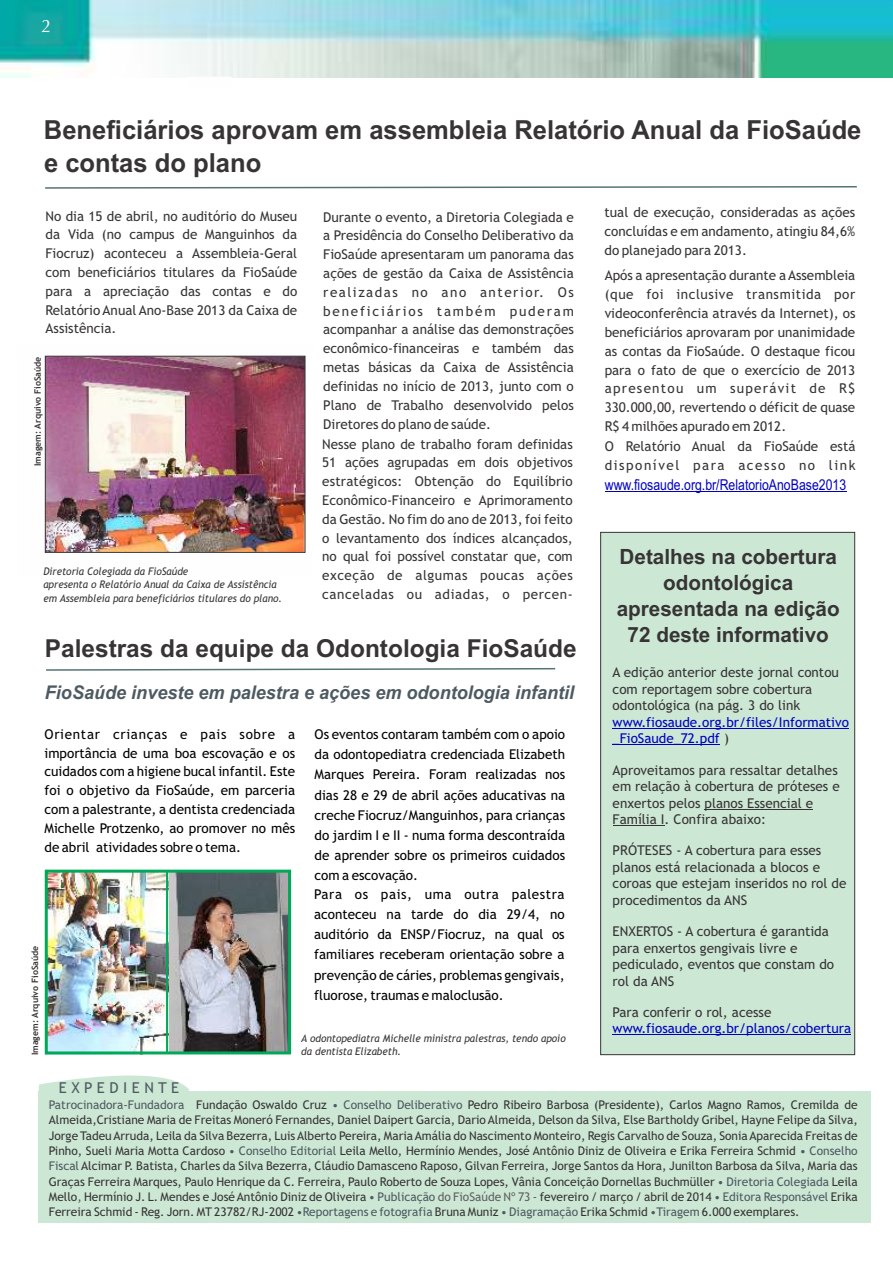
<style>
.page{position:relative;width:893px;height:1263px;background:#fff}
.page>*{position:absolute;margin:0;border:0;box-sizing:border-box;transform-origin:0 0}
.t1{font:700 26.25px/33.6px "Arial";color:#373435}
.t2{font:700 24.75px "Arial";color:#373435}
.t3{font:700 21px/25.8px "Arial";color:#373435;text-align:center}
.t4{font:italic 700 18.9px "Arial";color:#4e5a62;scale:.96 1}
.t5{font:18px "Optima";color:#fefefe}
.t6{font:15px "Arial Narrow";color:#0000c4}
.t7{font:15px "Trebuchet MS";color:#4e5a62}
.t8{font:13.5px/18.8px "Trebuchet MS";color:#373435}
.t9{font:13.5px/20.1px "Trebuchet MS";color:#000;text-align:justify}
.t10{font:13.5px/16.5px "Trebuchet MS";color:#0000c4}
.t11{font:12px/15.3px "Trebuchet MS";color:#373435;text-align:justify}
.t12{font:italic 10.5px/13.4px "Trebuchet MS";color:#373435;scale:.95 1}
.t13{font:700 8.85px "Trebuchet MS";color:#373435}
.s1{color:#373435}
.s2{color:#4e5a62}
.s3{color:#606062}
</style>
<div class="page">
<img style="left:0;top:0;width:893px;height:78px">
<img style="left:169px;top:874px;width:118px;height:176px">
<img style="left:49px;top:874px;width:120px;height:176px">
<img style="left:44px;top:355px;width:262px;height:198px">
<div style="left:45px;top:356px;width:260px;height:197px;border:1px solid #373435"></div>
<div style="left:600px;top:532px;width:255px;height:523px;background:#cce7d4"></div>
<svg style="left:188px;top:77px;width:43px;height:1px"></svg>
<svg style="left:45px;top:186px;width:812px;height:3px"></svg>
<svg style="left:46px;top:668px;width:510px;height:3px"></svg>
<hr style="left:605px;top:491px;width:241px;height:1px;background:#0000c4">
<hr style="left:613px;top:728px;width:236px;height:1px;background:#0000c4">
<hr style="left:613px;top:744px;width:107px;height:1px;background:#0000c4">
<hr style="left:704px;top:809px;width:109px;height:1px;background:#373435">
<hr style="left:613px;top:825px;width:52px;height:1px;background:#373435">
<hr style="left:613px;top:1034px;width:238px;height:1px;background:#0000c4">
<svg style="left:38px;top:1075px;width:151px;height:16px"></svg>
<div style="left:38px;top:1091px;width:832px;height:131px;background:#cce7d4"></div>
<div style="left:45px;top:870px;width:246px;height:184px;border:3px solid #00a859"></div>
<hr style="left:166px;top:871px;width:2px;height:182px;background:#00a859">
<h3 class="t5" style="left:41px;top:19px;width:11px">2</h3>
<h1 class="t1" style="left:44px;top:115px;width:819px">Beneficiários aprovam em assembleia Relatório Anual da FioSaúde e contas do plano</h1>
<p class="t8" style="left:46px;top:208px;width:253px;text-align:justify">No dia 15 de abril, no auditório do Museu da Vida (no campus de Manguinhos da Fiocruz) aconteceu a Assembleia-Geral com beneficiários titulares da FioSaúde para a apreciação das contas e do Relatório Anual Ano-Base 2013 da Caixa de Assistência.</p>
<p class="t13" style="left:34px;top:466px;width:111px;rotate:-90deg">Imagem: Arquivo FioSaúde</p>
<p class="t12" style="left:43px;top:565px;width:253px">Diretoria Colegiada da FioSaúde<br>apresenta o Relatório Anual da Caixa de Assistência em Assembleia para beneficiários titulares do plano.</p>
<p class="t8" style="left:323px;top:209px;width:252px;text-align:justify">Durante o evento, a Diretoria Colegiada e a Presidência do Conselho Deliberativo da FioSaúde apresentaram um panorama das ações de gestão da Caixa de Assistência realizadas no ano anterior. Os beneficiários também puderam acompanhar a análise das demonstrações econômico-financeiras e também das metas básicas da Caixa de Assistência definidas no início de 2013, junto com o Plano de Trabalho desenvolvido pelos Diretores do plano de saúde.</p>
<p class="t8" style="left:322px;top:436px;width:252px;text-align:justify">Nesse plano de trabalho foram definidas 51 ações agrupadas em dois objetivos estratégicos: Obtenção do Equilíbrio Econômico-Financeiro e Aprimoramento da Gestão. No fim do ano de 2013, foi feito o levantamento dos índices alcançados, no qual foi possível constatar que, com exceção de algumas poucas ações canceladas ou adiadas, o percen-</p>
<h2 class="t2" style="left:45px;top:639px;width:533px">Palestras da equipe da Odontologia FioSaúde</h2>
<h3 class="t4" style="left:45px;top:686px;width:553px">FioSaúde investe em palestra e ações em odontologia infantil</h3>
<p class="t9" style="left:45px;top:726px;width:252px;line-height:18.8px">Orientar crianças e pais sobre a importância de uma boa escovação e os cuidados com a higiene bucal infantil. Este foi o objetivo da FioSaúde, em parceria com a palestrante, a dentista credenciada Michelle Protzenko, ao promover no mês de abril atividades sobre o tema.</p>
<p class="t9" style="left:315px;top:725px;width:252px">Os eventos contaram também com o apoio da odontopediatra credenciada Elizabeth Marques Pereira. Foram realizadas nos dias 28 e 29 de abril ações aducativas na creche Fiocruz/Manguinhos, para crianças do jardim I e II - numa forma descontraída de aprender sobre os primeiros cuidados com a escovação.</p>
<p class="t9" style="left:314px;top:885px;width:252px">Para os pais, uma outra palestra aconteceu na tarde do dia 29/4, no auditório da ENSP/Fiocruz, na qual os familiares receberam orientação sobre a prevenção de cáries, problemas gengivais, fluorose, traumas e maloclusão.</p>
<p class="t13" style="left:31px;top:1055px;width:111px;rotate:-90deg">Imagem: Arquivo FioSaúde</p>
<p class="t12" style="left:301px;top:1032px;width:280px">A odontopediatra Michelle ministra palestras, tendo apoio da dentista Elizabeth.</p>
<p class="t7" style="left:59px;top:1082px;width:122px">E X P E D I E N T E</p>
<p class="t8" style="left:605px;top:204px;width:252px;text-align:justify">tual de execução, consideradas as ações concluídas e em andamento, atingiu 84,6% do planejado para 2013.</p>
<p class="t8" style="left:605px;top:267px;width:252px">Após a apresentação durante a Assembleia (que foi inclusive transmitida por videoconferência através da Internet), os beneficiários aprovaram por unanimidade as contas da FioSaúde. O destaque ficou para o fato de que o exercício de 2013 apresentou um superávit de R$ 330.000,00, revertendo o déficit de quase R$ 4 milhões apurado em 2012.<br>O Relatório Anual da FioSaúde está disponível para acesso no link</p>
<p class="t6" style="left:605px;top:479px;width:243px">www.fiosaude.org.br/RelatorioAnoBase2013</p>
<h3 class="t3" style="left:617px;top:546px;width:225px">Detalhes na cobertura odontológica apresentada na edição<br>72 deste informativo</h3>
<p class="t8" style="left:613px;top:666px;width:228px;line-height:16.5px">A edição anterior deste jornal contou com reportagem sobre cobertura odontológica (na pág. 3 do link</p>
<p class="t10" style="left:613px;top:715px;width:238px">www.fiosaude.org.br/files/Informativo _FioSaude_72.pdf <span class="s1">)</span></p>
<p class="t8" style="left:613px;top:763px;width:229px;line-height:16.5px">Aproveitamos para ressaltar detalhes em relação à cobertura de próteses e enxertos pelos planos Essencial e Família I. Confira abaixo:</p>
<p class="t8" style="left:613px;top:843px;width:235px;line-height:16.5px">PRÓTESES - A cobertura para esses planos está relacionada a blocos e coroas que estejam inseridos no rol de procedimentos da ANS</p>
<p class="t8" style="left:613px;top:924px;width:223px;line-height:16.5px">ENXERTOS - A cobertura é garantida para enxertos gengivais livre e pediculado, eventos que constam do rol da ANS</p>
<p class="t8" style="left:613px;top:1004px;width:160px">Para conferir o rol, acesse</p>
<p class="t10" style="left:613px;top:1021px;width:240px">www.fiosaude.org.br/planos/cobertura</p>
<p class="t11" style="left:49px;top:1098px;width:810px"><span class="s2">Patrocinadora-Fundadora</span> Fundação Oswaldo Cruz <span class="s2">• Conselho Deliberativo</span> Pedro Ribeiro Barbosa (Presidente), Carlos Magno Ramos, Cremilda de Almeida,Cristiane Maria de Freitas Moneró Fernandes, Daniel Daipert Garcia, Dario Almeida, Delson da Silva, Else Bartholdy Gribel, Hayne Felipe da Silva, Jorge Tadeu Arruda, Leila da Silva Bezerra, Luis Alberto Pereira, Maria Amália do Nascimento Monteiro, Regis Carvalho de Souza, Sonia Aparecida Freitas de Pinho, Sueli Maria Motta Cardoso <span class="s2">• Conselho Editorial</span> Leila Mello, Hermínio Mendes, José Antônio Diniz de Oliveira e Erika Ferreira Schmid <span class="s2">• Conselho Fiscal</span> Alcimar P. Batista, Charles da Silva Bezerra, Cláudio Damasceno Raposo, Gilvan Ferreira, Jorge Santos da Hora, Junilton Barbosa da Silva, Maria das Graças Ferreira Marques, Paulo Henrique da C. Ferreira, Paulo Roberto de Souza Lopes, Vânia Conceição Dornellas Buchmüller <span class="s2">• Diretoria Colegiada</span> Leila Mello<span class="s2">,</span> Hermínio J. L. Mendes e José Antônio Diniz de Oliveira <span class="s2">• Publicação</span> <span class="s3">do FioSaúde Nº 73 -</span> fevereiro / março / abril de 2014 <span class="s2">• Editora Responsável</span> Erika Ferreira Schmid - Reg. Jorn. MT 23782/RJ-2002 <span class="s2">•Reportagens e fotografia</span> Bruna Muniz <span class="s2">• Diagramação</span> Erika Schmid <span class="s2">•Tiragem</span> 6.000 exemplares.</p>
</div>
